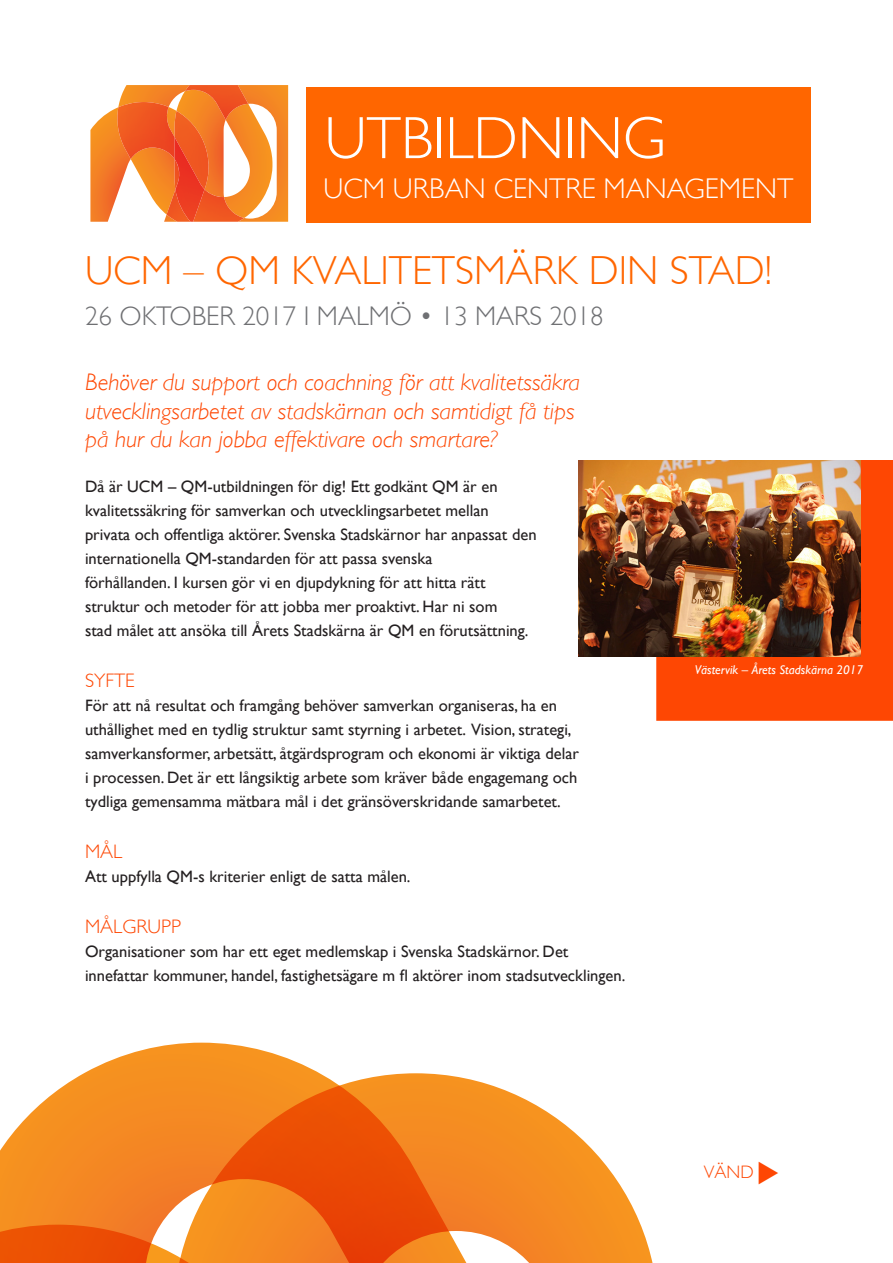
<style>
.page{position:relative;width:893px;height:1263px;background:#fff}
.page>*{position:absolute;margin:0;border:0;box-sizing:border-box;transform-origin:0 0}
.t1{font:300 60px "Gill Sans";color:#fff}
.t2{font:300 40.5px "Gill Sans";color:#f60}
.t3{font:300 28.5px "Gill Sans";color:#fff}
.t4{font:300 27px "Gill Sans";color:#6f7073}
.t5{font:27px "Monotype Sorts";color:#fe4703}
.t6{font:italic 300 24px "Gill Sans";color:#fe4703}
.t7{font:300 19.5px "Gill Sans";color:#fe4703}
.t8{font:300 18px "Gill Sans";color:#fe4703}
.t9{font:16.5px "Gill Sans";color:#231f20}
.t10{font:italic 12.75px "Gill Sans";color:#fff}
</style>
<div class="page">
<svg style="left:574px;top:1132px;width:79px;height:131px"></svg>
<svg style="left:0;top:1043px;width:574px;height:220px"></svg>
<svg style="left:0;top:1225px;width:331px;height:38px;background:#f17924"></svg>
<div style="left:656px;top:460px;width:237px;height:261px;background:#fe4703"></div>
<img style="left:578px;top:460px;width:282px;height:196px">
<div style="left:306px;top:87px;width:504px;height:135px;background:#f60"></div>
<svg style="left:90px;top:85px;width:198px;height:137px"></svg>
<img style="left:175px;top:111px;width:39px;height:78px">
<img style="left:116px;top:102px;width:59px;height:57px">
<img style="left:175px;top:137px;width:30px;height:85px">
<p class="t1" style="left:325px;top:91px;width:343px">UTBILDNING</p>
<p class="t3" style="left:324px;top:166px;width:471px">UCM URBAN CENTRE MANAGEMENT</p>
<p class="t2" style="left:85px;top:238px;width:688px">UCM – QM KVALITETSMÄRK DIN STAD!</p>
<p class="t4" style="left:85px;top:295px;width:520px">26 OKTOBER 2017 I MALMÖ • 13 MARS 2018</p>
<p class="t6" style="left:85px;top:369px;width:496px">Behöver du support och coachning för att kvalitetssäkra</p>
<p class="t6" style="left:85px;top:397px;width:491px">utvecklingsarbetet av stadskärnan och samtidigt få tips</p>
<p class="t6" style="left:85px;top:426px;width:414px">på hur du kan jobba effektivare och smartare?</p>
<p class="t9" style="left:85px;top:477px;width:414px">Då är UCM – QM-utbildningen för dig! Ett godkänt QM är en</p>
<p class="t9" style="left:85px;top:501px;width:405px">kvalitetssäkring för samverkan och utvecklingsarbetet mellan</p>
<p class="t9" style="left:85px;top:525px;width:453px">privata och offentliga aktörer. Svenska Stadskärnor har anpassat den</p>
<p class="t9" style="left:85px;top:549px;width:349px">internationella QM-standarden för att passa svenska</p>
<p class="t9" style="left:85px;top:573px;width:402px">förhållanden. I kursen gör vi en djupdykning för att hitta rätt</p>
<p class="t9" style="left:85px;top:597px;width:414px">struktur och metoder för att jobba mer proaktivt. Har ni som</p>
<p class="t9" style="left:85px;top:621px;width:445px">stad målet att ansöka till Årets Stadskärna är QM en förutsättning.</p>
<p class="t7" style="left:85px;top:665px;width:51px">SYFTE</p>
<p class="t9" style="left:85px;top:696px;width:473px">För att nå resultat och framgång behöver samverkan organiseras, ha en</p>
<p class="t9" style="left:85px;top:720px;width:488px">uthållighet med en tydlig struktur samt styrning i arbetet. Vision, strategi,</p>
<p class="t9" style="left:85px;top:744px;width:495px">samverkansformer, arbetsätt, åtgärdsprogram och ekonomi är viktiga delar</p>
<p class="t9" style="left:85px;top:768px;width:494px">i processen. Det är ett långsiktig arbete som kräver både engagemang och</p>
<p class="t9" style="left:85px;top:792px;width:477px">tydliga gemensamma mätbara mål i det gränsöverskridande samarbetet.</p>
<p class="t7" style="left:85px;top:836px;width:39px">MÅL</p>
<p class="t9" style="left:85px;top:867px;width:327px">Att uppfylla QM-s kriterier enligt de satta målen.</p>
<p class="t7" style="left:85px;top:911px;width:98px">MÅLGRUPP</p>
<p class="t9" style="left:85px;top:942px;width:485px">Organisationer som har ett eget medlemskap i Svenska Stadskärnor. Det</p>
<p class="t9" style="left:85px;top:966px;width:542px">innefattar kommuner, handel, fastighetsägare m fl aktörer inom stadsutvecklingen.</p>
<p class="t10" style="left:695px;top:663px;width:170px">Västervik – Årets Stadskärna 2017</p>
<p class="t5" style="left:780px;top:1161px;width:26px;rotate:90deg">s</p>
<p class="t8" style="left:704px;top:1157px;width:51px">VÄND</p>
</div>
